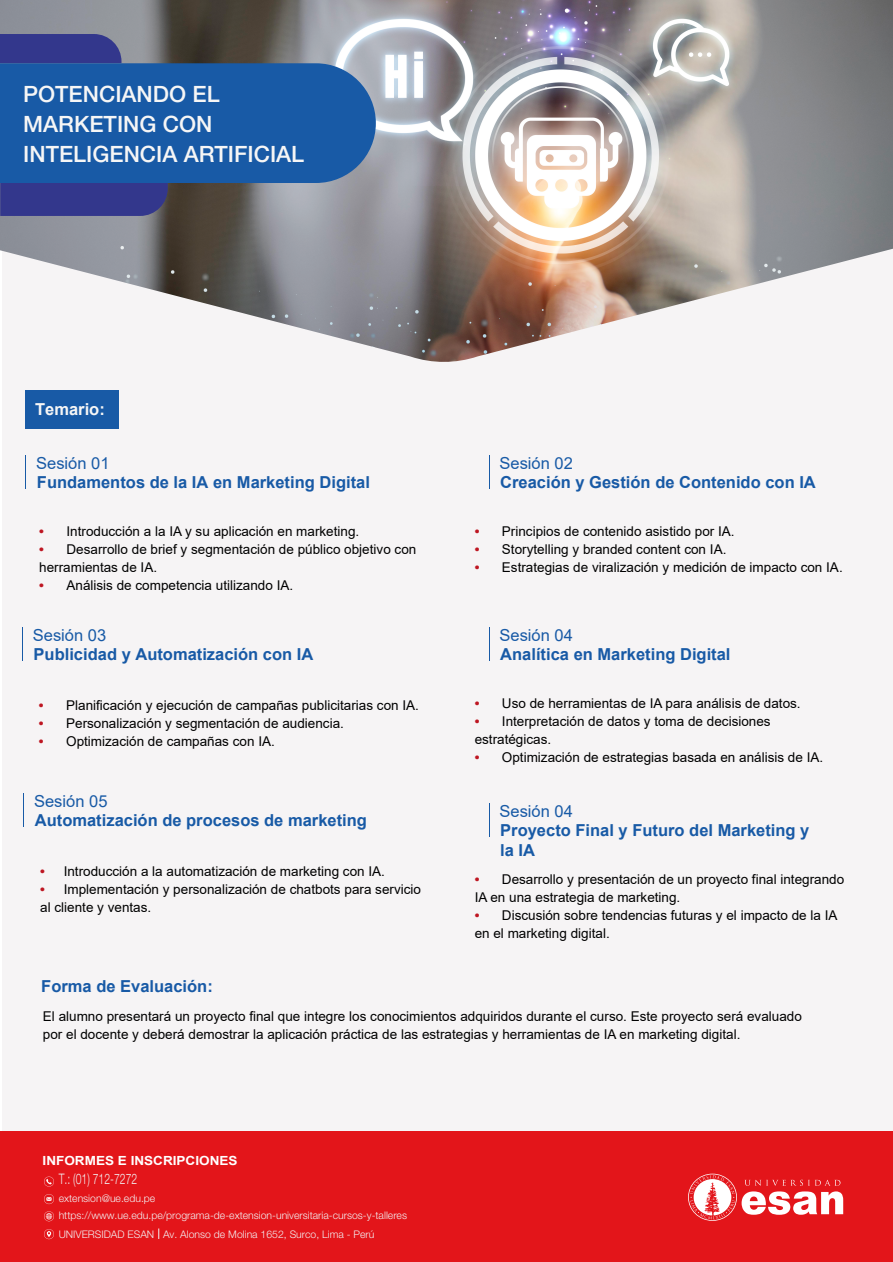
<style>
.page{position:relative;width:893px;height:1262px;background:#fff}
.page>*{position:absolute;margin:0;border:0;box-sizing:border-box;transform-origin:0 0}
.t1{font:500 22.5px/30px "Helvetica Neue LT Std";color:#f6f6f6}
.t2{font:700 16.5px/19.8px "Arial";color:#185aa6}
.t3{font:16.5px "Arial";color:#185aa6}
.t4{font:700 16.5px "Arial";color:#f6f6f6}
.t5{font:300 14.55px "Helvetica Neue";color:#f2f0f2;scale:.72 1}
.t6{font:13.5px/18px "Arial";color:#000}
.t7{font:700 12.6px "Arial";color:#fff;scale:1.08 1}
.t8{font:300 10.5px/17.2px "Helvetica Neue";color:#f2f0f2}
.s1{font-weight:700;color:#be1622}
</style>
<div class="page">
<div style="left:2px;top:3px;width:890px;height:1232px;background:#f6f4f5"></div>
<div style="left:0;top:1130px;width:892px;height:131px;background:#e3151a"></div>
<svg style="left:688px;top:1173px;width:155px;height:47px"></svg>
<svg style="left:44px;top:1229px;width:10px;height:10px"></svg>
<svg style="left:44px;top:1176px;width:10px;height:10px"></svg>
<svg style="left:44px;top:1194px;width:10px;height:10px"></svg>
<svg style="left:44px;top:1211px;width:10px;height:10px"></svg>
<img style="left:0;top:0;width:892px;height:362px">
<div style="left:0;top:34px;width:121px;height:29px;background:#33378c"></div>
<div style="left:0;top:183px;width:168px;height:33px;background:#33378c"></div>
<div style="left:0;top:63px;width:376px;height:120px;background:#185aa6"></div>
<div style="left:25px;top:390px;width:94px;height:39px;background:#185aa6"></div>
<hr style="left:25px;top:456px;width:1px;height:33px;background:#185aa6">
<hr style="left:22px;top:628px;width:1px;height:33px;background:#185aa6">
<hr style="left:23px;top:793px;width:1px;height:33px;background:#185aa6">
<hr style="left:488px;top:628px;width:1px;height:33px;background:#185aa6">
<hr style="left:488px;top:803px;width:1px;height:34px;background:#185aa6">
<hr style="left:488px;top:456px;width:1px;height:33px;background:#185aa6">
<h1 class="t1" style="left:23px;top:79px;width:282px">POTENCIANDO EL<br>MARKETING CON<br>INTELIGENCIA ARTIFICIAL</h1>
<p class="t4" style="left:35px;top:398px;width:71px">Temario:</p>
<p class="t3" style="left:36px;top:451px;width:75px">Sesión 01</p>
<p class="t2" style="left:37px;top:472px;width:334px">Fundamentos de la IA en Marketing Digital</p>
<p class="t6" style="left:39px;top:522px;width:321px"><span class="s1">•</span> Introducción a la IA y su aplicación en marketing.</p>
<p class="t6" style="left:39px;top:540px;width:378px"><span class="s1">•</span> Desarrollo de brief y segmentación de público objetivo con herramientas de IA.</p>
<p class="t6" style="left:39px;top:576px;width:255px"><span class="s1">•</span> Análisis de competencia utilizando IA.</p>
<p class="t3" style="left:33px;top:623px;width:75px">Sesión 03</p>
<p class="t2" style="left:34px;top:644px;width:281px">Publicidad y Automatización con IA</p>
<p class="t6" style="left:39px;top:696px;width:381px"><span class="s1">•</span> Planificación y ejecución de campañas publicitarias con IA.</p>
<p class="t6" style="left:39px;top:714px;width:306px"><span class="s1">•</span> Personalización y segmentación de audiencia.</p>
<p class="t6" style="left:39px;top:732px;width:237px"><span class="s1">•</span> Optimización de campañas con IA.</p>
<p class="t3" style="left:34px;top:789px;width:75px">Sesión 05</p>
<p class="t2" style="left:35px;top:810px;width:333px">Automatización de procesos de marketing</p>
<p class="t6" style="left:40px;top:861px;width:346px"><span class="s1">•</span> Introducción a la automatización de marketing con IA.</p>
<p class="t6" style="left:40px;top:879px;width:382px"><span class="s1">•</span> Implementación y personalización de chatbots para servicio al cliente y ventas.</p>
<p class="t2" style="left:41px;top:976px;width:173px">Forma de Evaluación:</p>
<p class="t3" style="left:499px;top:451px;width:75px">Sesión 02</p>
<p class="t2" style="left:500px;top:472px;width:317px">Creación y Gestión de Contenido con IA</p>
<p class="t6" style="left:474px;top:522px;width:261px"><span class="s1">•</span> Principios de contenido asistido por IA.</p>
<p class="t6" style="left:474px;top:540px;width:253px"><span class="s1">•</span> Storytelling y branded content con IA.</p>
<p class="t6" style="left:474px;top:558px;width:369px"><span class="s1">•</span> Estrategias de viralización y medición de impacto con IA.</p>
<p class="t3" style="left:499px;top:623px;width:75px">Sesión 04</p>
<p class="t2" style="left:500px;top:644px;width:232px">Analítica en Marketing Digital</p>
<p class="t6" style="left:474px;top:694px;width:327px"><span class="s1">•</span> Uso de herramientas de IA para análisis de datos.</p>
<p class="t6" style="left:474px;top:712px;width:297px"><span class="s1">•</span> Interpretación de datos y toma de decisiones estratégicas.</p>
<p class="t6" style="left:474px;top:748px;width:350px"><span class="s1">•</span> Optimización de estrategias basada en análisis de IA.</p>
<p class="t3" style="left:499px;top:799px;width:75px">Sesión 04</p>
<p class="t2" style="left:500px;top:820px;width:310px">Proyecto Final y Futuro del Marketing y la IA</p>
<p class="t6" style="left:474px;top:870px;width:371px"><span class="s1">•</span> Desarrollo y presentación de un proyecto final integrando<br>IA en una estrategia de marketing.</p>
<p class="t6" style="left:474px;top:906px;width:364px"><span class="s1">•</span> Discusión sobre tendencias futuras y el impacto de la IA en el marketing digital.</p>
<p class="t6" style="left:43px;top:1007px;width:760px">El alumno presentará un proyecto final que integre los conocimientos adquiridos durante el curso. Este proyecto será evaluado por el docente y deberá demostrar la aplicación práctica de las estrategias y herramientas de IA en marketing digital.</p>
<p class="t7" style="left:43px;top:1151px;width:182px">INFORMES E INSCRIPCIONES</p>
<p class="t5" style="left:59px;top:1170px;width:111px">T.: (01) 712-7272</p>
<p class="t8" style="left:59px;top:1189px;width:350px">extension@ue.edu.pe https://www.ue.edu.pe/programa-de-extension-universitaria-cursos-y-talleres</p>
<p class="t8" style="left:59px;top:1225px;width:317px">UNIVERSIDAD ESAN Av. Alonso de Molina 1652, Surco, Lima - Perú</p>
</div>
